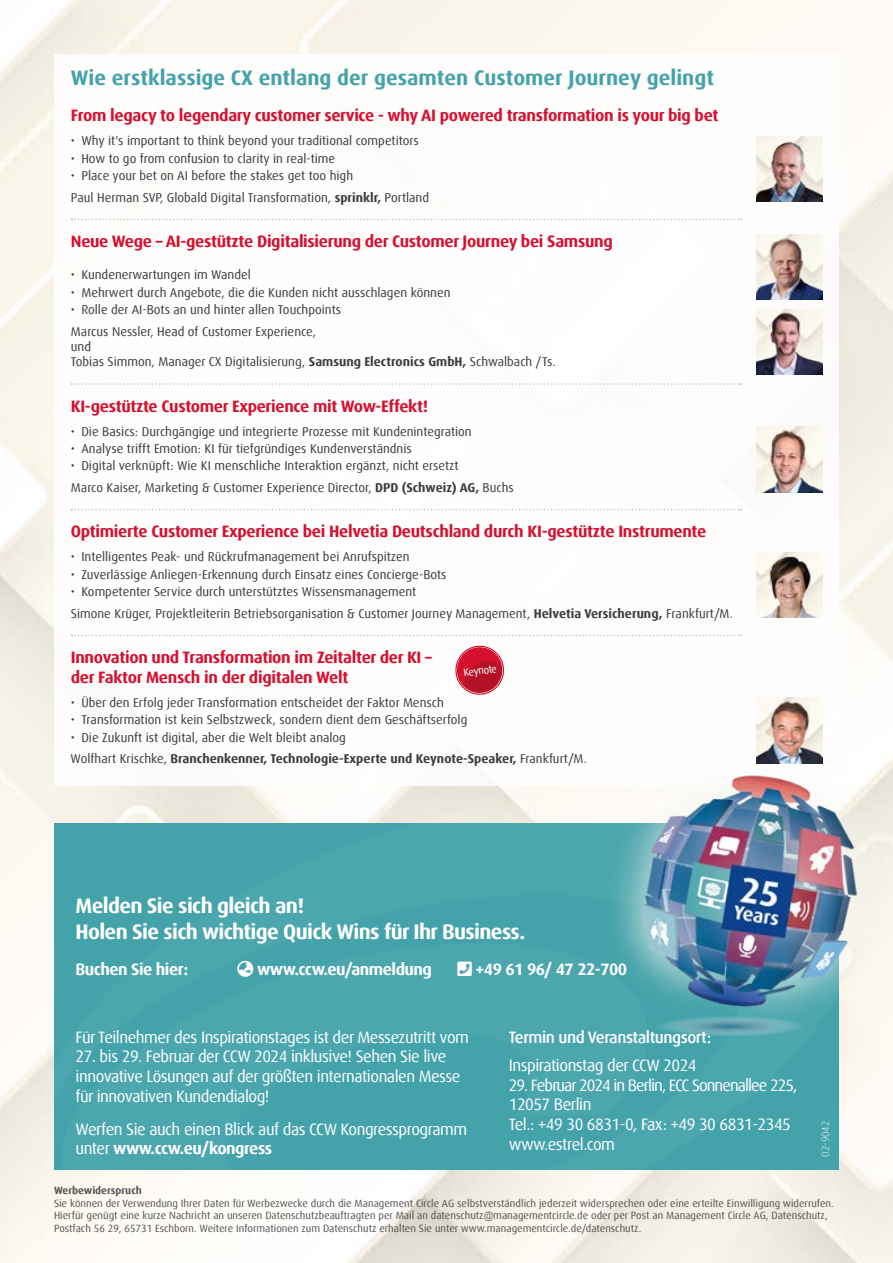
<style>
.page{position:relative;width:893px;height:1263px;background:#fff}
.page>*{position:absolute;margin:0;border:0;box-sizing:border-box;transform-origin:0 0}
.t1{font:700 21px/25.2px "Dax Offc";letter-spacing:-.03em;color:#fff}
.t2{font:700 21px "Dax Offc";color:#43a2aa}
.t3{font:16.5px/19.8px "Dax Offc";letter-spacing:-.03em;color:#fff}
.t4{font:700 16.5px/19.8px "Dax Offc";letter-spacing:-.02em;color:#d51130}
.t5{font:700 16.5px "Dax Offc";letter-spacing:-.03em;color:#fff}
.t6{font:500 16.5px "Dax Offc";letter-spacing:-.03em;color:#fff}
.t7{font:12.75px/21.8px "Dax Offc";color:#3c3c3b}
.t8{font:10.5px/12.6px "Dax Offc";color:#555454}
.t9{font:700 10.5px "Dax Offc";color:#555454}
.t10{font:300 10.5px "Dax Offc";color:#fff}
.t11{font:10.5px "Dax Offc";color:#fff}
.s1{font-weight:700}
</style>
<div class="page">
<svg style="left:33px;top:793px;width:833px;height:470px;fill:#4ba6ae"></svg>
<img style="left:584px;top:729px;width:309px;height:318px">
<svg style="left:71px;top:219px;width:671px;height:1px"></svg>
<svg style="left:71px;top:383px;width:671px;height:2px"></svg>
<svg style="left:71px;top:509px;width:671px;height:1px"></svg>
<svg style="left:71px;top:635px;width:671px;height:1px"></svg>
<img style="left:757px;top:136px;width:65px;height:66px">
<img style="left:757px;top:234px;width:65px;height:66px">
<img style="left:757px;top:309px;width:65px;height:66px">
<img style="left:757px;top:427px;width:65px;height:65px">
<img style="left:757px;top:552px;width:65px;height:66px">
<svg style="left:455px;top:645px;width:50px;height:50px"></svg>
<img style="left:757px;top:698px;width:65px;height:65px">
<svg style="left:238px;top:961px;width:16px;height:16px"></svg>
<svg style="left:458px;top:962px;width:14px;height:14px"></svg>
<h1 class="t2" style="left:71px;top:64px;width:645px">Wie erstklassige CX entlang der gesamten Customer Journey gelingt</h1>
<p class="t4" style="left:71px;top:106px;width:649px">From legacy to legendary customer service - why AI powered transformation is your big bet</p>
<p class="t7" style="left:71px;top:130px;width:350px">• Why it's important to think beyond your traditional competitors</p>
<p class="t7" style="left:71px;top:147px;width:266px">• How to go from confusion to clarity in real-time</p>
<p class="t7" style="left:71px;top:165px;width:360px">• Place your bet on AI before the stakes get too high<br>Paul Herman SVP, Globald Digital Transformation, <span class="s1">sprinklr,</span> Portland</p>
<p class="t4" style="left:71px;top:232px;width:543px">Neue Wege – AI-gestützte Digitalisierung der Customer Journey bei Samsung</p>
<p class="t7" style="left:71px;top:264px;width:181px">• Kundenerwartungen im Wandel</p>
<p class="t7" style="left:71px;top:282px;width:381px">• Mehrwert durch Angebote, die die Kunden nicht ausschlagen können</p>
<p class="t7" style="left:71px;top:299px;width:272px">• Rolle der AI-Bots an und hinter allen Touchpoints<br>Marcus Nessler, Head of Customer Experience,</p>
<p class="t7" style="left:71px;top:339px;width:486px;line-height:15.3px">und<br>Tobias Simmon, Manager CX Digitalisierung, <span class="s1">Samsung Electronics GmbH,</span> Schwalbach /Ts.</p>
<p class="t4" style="left:71px;top:396px;width:359px">KI-gestützte Customer Experience mit Wow-Effekt!</p>
<p class="t7" style="left:71px;top:420px;width:402px">• Die Basics: Durchgängige und integrierte Prozesse mit Kundenintegration</p>
<p class="t7" style="left:71px;top:438px;width:342px">• Analyse trifft Emotion: KI für tiefgründiges Kundenverständnis</p>
<p class="t7" style="left:71px;top:455px;width:444px">• Digital verknüpft: Wie KI menschliche Interaktion ergänzt, nicht ersetzt<br>Marco Kaiser, Marketing &amp; Customer Experience Director, <span class="s1">DPD (Schweiz) AG,</span> Buchs</p>
<p class="t4" style="left:71px;top:522px;width:637px">Optimierte Customer Experience bei Helvetia Deutschland durch KI-gestützte Instrumente</p>
<p class="t7" style="left:71px;top:546px;width:340px">• Intelligentes Peak- und Rückrufmanagement bei Anrufspitzen</p>
<p class="t7" style="left:71px;top:563px;width:377px">• Zuverlässige Anliegen-Erkennung durch Einsatz eines Concierge-Bots</p>
<p class="t7" style="left:71px;top:581px;width:664px">• Kompetenter Service durch unterstütztes Wissensmanagement<br>Simone Krüger, Projektleiterin Betriebsorganisation &amp; Customer Journey Management, <span class="s1">Helvetia Versicherung,</span> Frankfurt/M.</p>
<p class="t4" style="left:71px;top:648px;width:363px">Innovation und Transformation im Zeitalter der KI – der Faktor Mensch in der digitalen Welt</p>
<p class="t7" style="left:71px;top:691px;width:375px">• Über den Erfolg jeder Transformation entscheidet der Faktor Mensch</p>
<p class="t7" style="left:71px;top:709px;width:398px">• Transformation ist kein Selbstzweck, sondern dient dem Geschäftserfolg</p>
<p class="t7" style="left:71px;top:726px;width:518px">• Die Zukunft ist digital, aber die Welt bleibt analog<br>Wolfhart Krischke, <span class="s1">Branchenkenner, Technologie-Experte und Keynote-Speaker,</span> Frankfurt/M.</p>
<p class="t11" style="left:463px;top:666px;width:35px;rotate:-8deg">Keynote</p>
<h1 class="t1" style="left:76px;top:894px;width:451px">Melden Sie sich gleich an!<br>Holen Sie sich wichtige Quick Wins für Ihr Business.</h1>
<p class="t5" style="left:76px;top:959px;width:114px">Buchen Sie hier:</p>
<p class="t5" style="left:238px;top:959px;width:196px">●□▲ www.ccw.eu/anmeldung</p>
<p class="t5" style="left:458px;top:959px;width:171px">□■▲❑◆ +49 61 96/ 47 22-700</p>
<p class="t3" style="left:76px;top:1027px;width:395px">Für Teilnehmer des Inspirationstages ist der Messezutritt vom</p>
<p class="t3" style="left:76px;top:1047px;width:387px">27. bis 29. Februar der CCW 2024 inklusive! Sehen Sie live innovative Lösungen auf der größten internationalen Messe für innovativen Kundendialog!</p>
<p class="t3" style="left:76px;top:1119px;width:393px">Werfen Sie auch einen Blick auf das CCW Kongressprogramm unter <span class="s1">www.ccw.eu/kongress</span></p>
<p class="t6" style="left:509px;top:1026px;width:204px">Termin und Veranstaltungsort:</p>
<p class="t3" style="left:509px;top:1055px;width:189px">Inspirationstag der CCW 2024</p>
<p class="t3" style="left:509px;top:1075px;width:290px">29. Februar 2024 in Berlin, ECC Sonnenallee 225,<br>12057 Berlin<br>Tel.: +49 30 6831-0, Fax: +49 30 6831-2345 www.estrel.com</p>
<p class="t10" style="left:819px;top:1157px;width:37px;rotate:-90deg">02-9042</p>
<p class="t9" style="left:54px;top:1184px;width:89px">Werbewiderspruch</p>
<p class="t8" style="left:54px;top:1197px;width:781px">Sie können der Verwendung Ihrer Daten für Werbezwecke durch die Management Circle AG selbstverständlich jederzeit widersprechen oder eine erteilte Einwilligung widerrufen.<br>Hierfür genügt eine kurze Nachricht an unseren Datenschutzbeauftragten per Mail an datenschutz@managementcircle.de oder per Post an Management Circle AG, Datenschutz,<br>Postfach 56 29, 65731 Eschborn. Weitere Informationen zum Datenschutz erhalten Sie unter www.managementcircle.de/datenschutz.</p>
</div>
